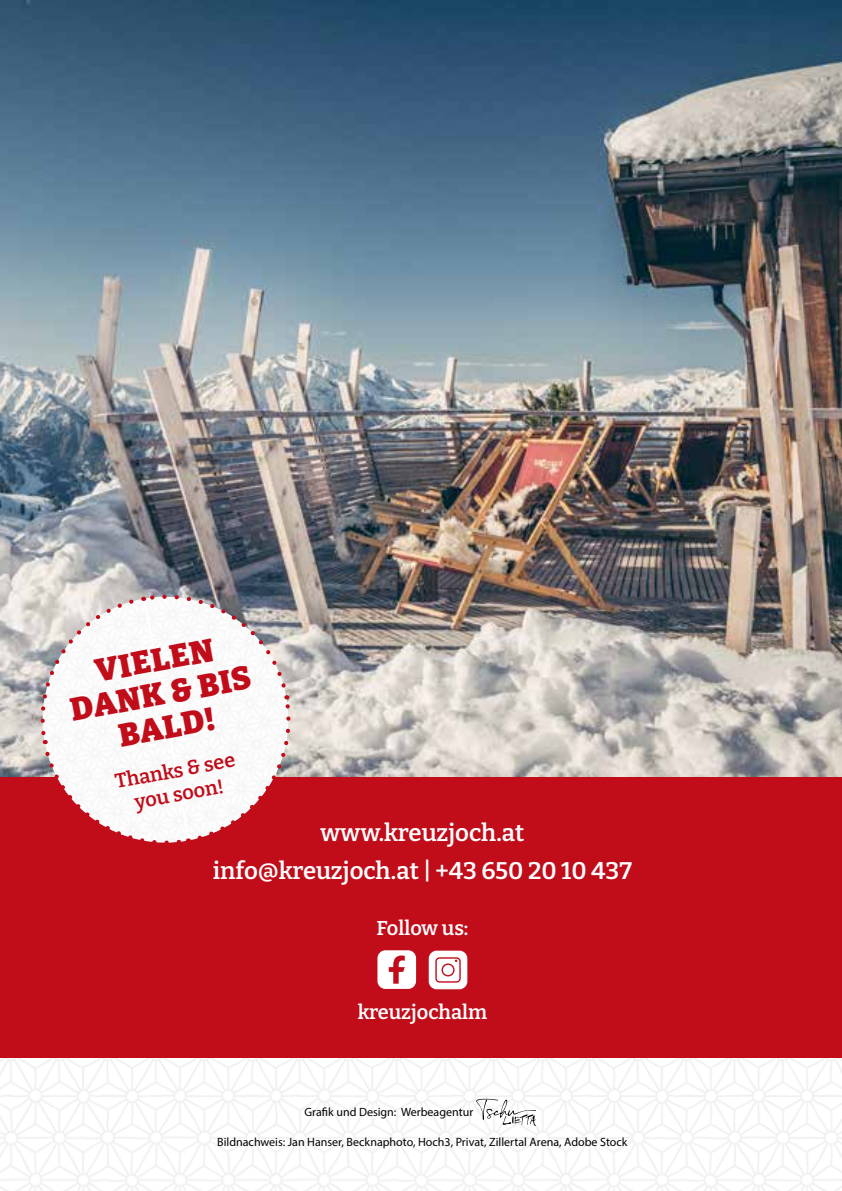
<style>
.page{position:relative;width:842px;height:1191px;background:#fff}
.page>*{position:absolute;margin:0;border:0;box-sizing:border-box;transform-origin:0 0}
.t1{font:900 32px/34px "Bitter";color:#c10c1a;text-align:center}
.t2{font:600 24px/38px "Bitter";color:#fff;text-align:center}
.t3{font:600 20px "Bitter";color:#fff}
.t4{font:600 20px/24px "Bitter";color:#c10c1a;text-align:center}
.t5{font:12px "Myriad Pro";color:#000}
</style>
<div class="page">
<img style="left:0;top:1057px;width:842px;height:134px">
<img style="left:0;top:0;width:842px;height:777px">
<div style="left:0;top:777px;width:842px;height:280px;background:#c10c1a"></div>
<svg style="left:32px;top:586px;width:267px;height:191px"></svg>
<img style="left:32px;top:599px;width:4px;height:143px">
<img style="left:296px;top:697px;width:3px;height:80px">
<svg style="left:36px;top:589px;width:260px;height:254px"></svg>
<svg style="left:476px;top:1098px;width:60px;height:27px"></svg>
<div style="left:377px;top:950px;width:39px;height:39px;background:#fff;border-radius:8px"></div>
<svg style="left:389px;top:955px;width:16px;height:28px"></svg>
<div style="left:429px;top:950px;width:38px;height:39px;background:#fff;border-radius:8px"></div>
<svg style="left:435px;top:957px;width:26px;height:25px"></svg>
<h1 class="t1" style="left:61px;top:658px;width:184px;rotate:-11deg">VIELEN<br>DANK &amp; BIS<br>BALD!</h1>
<h3 class="t4" style="left:113px;top:769px;width:123px;rotate:-11deg">Thanks &amp; see you soon!</h3>
<h2 class="t2" style="left:213px;top:812px;width:421px">www.kreuzjoch.at<br>info@kreuzjoch.at | +43 650 20 10 437</h2>
<h3 class="t3" style="left:376px;top:912px;width:93px">Follow us:</h3>
<h3 class="t3" style="left:358px;top:996px;width:131px">kreuzjochalm</h3>
<p class="t5" style="left:305px;top:1104px;width:170px">Grafik und Design: Werbeagentur</p>
<p class="t5" style="left:217px;top:1134px;width:412px">Bildnachweis: Jan Hanser, Becknaphoto, Hoch3, Privat, Zillertal Arena, Adobe Stock</p>
</div>
